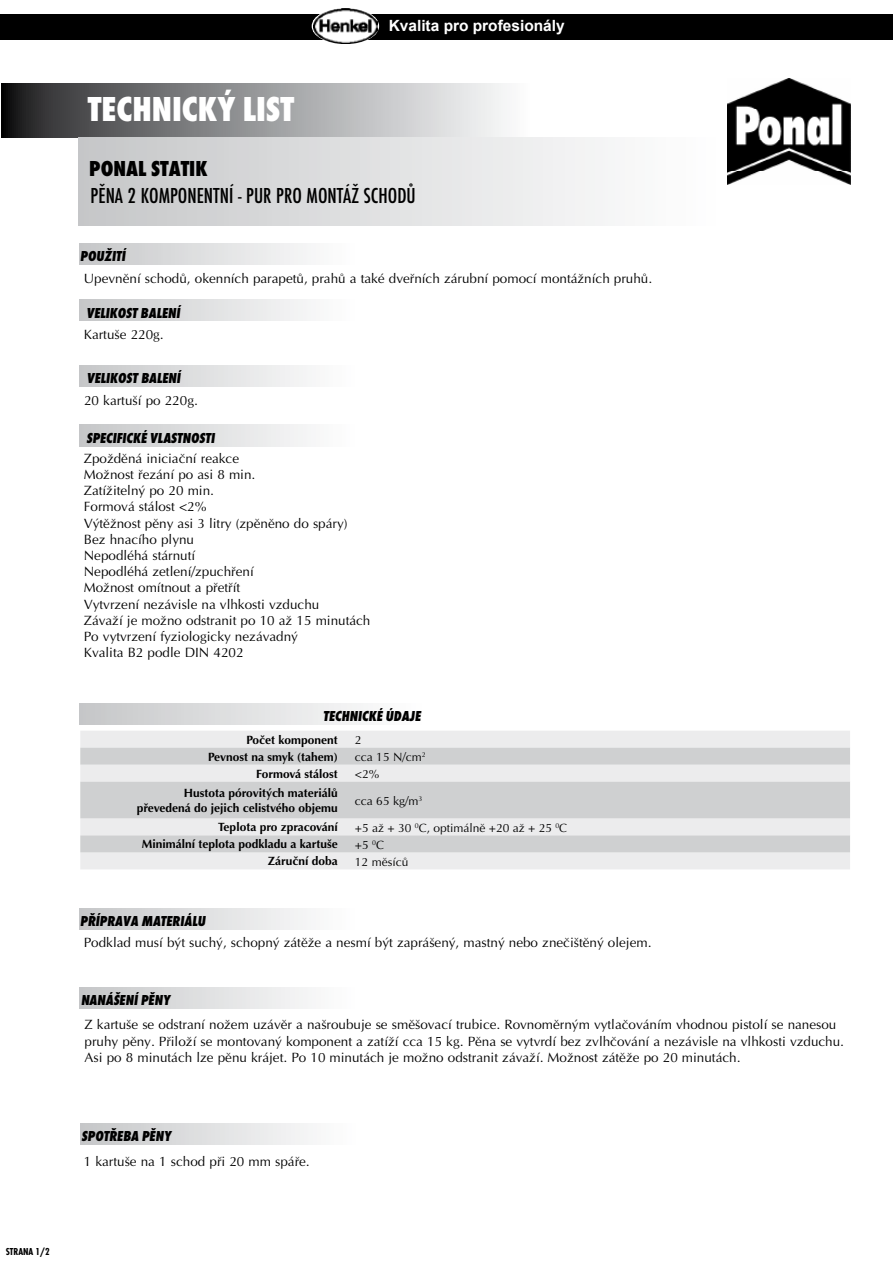
<style>
.page{position:relative;width:893px;height:1263px;background:#fff}
.page>*{position:absolute;margin:0;border:0;box-sizing:border-box;transform-origin:0 0}
.t1{font:36px "Futura TCE Ext Bol Con";color:#fff}
.t2{font:22.5px "Futura TCE Med Con";color:#000}
.t3{font:22.5px "Futura TCE Ext Bol Con";color:#000}
.t4{font:700 15.45px "Arial CE";color:#fff}
.t5{font:15px "Futura TCE Ext Bol Con Obl";color:#000}
.t6{font:13.5px/16.2px "Optima CE";color:#000}
.t7{font:700 12px/14.4px "Optima CE";color:#000;text-align:right}
.t8{font:12px "Optima CE";color:#000}
.t9{font:10.5px "Futura TCE Bol Con";color:#000}
</style>
<div class="page">
<svg style="left:1px;top:84px;width:529px;height:54px;background:#969799"></svg>
<div style="left:78px;top:138px;width:640px;height:87px;background:linear-gradient(to right,#c6c7c8,#fff)"></div>
<div style="left:79px;top:908px;width:276px;height:21px;background:linear-gradient(to right,#c6c7c8,#fefeff)"></div>
<div style="left:80px;top:987px;width:276px;height:21px;background:linear-gradient(to right,#c6c7c8,#fff)"></div>
<div style="left:79px;top:244px;width:276px;height:21px;background:linear-gradient(to right,#c6c7c8,#fefeff)"></div>
<div style="left:79px;top:425px;width:276px;height:21px;background:linear-gradient(to right,#c6c7c8,#fefeff)"></div>
<img style="left:728px;top:79px;width:122px;height:105px">
<div style="left:80px;top:703px;width:343px;height:21px;background:linear-gradient(to right,#c6c7c8,#fff)"></div>
<div style="left:80px;top:731px;width:770px;height:138px;background:#ececed"></div>
<svg style="left:80px;top:748px;width:770px;height:104px;background:#d8d9da"></svg>
<div style="left:80px;top:1124px;width:277px;height:21px;background:linear-gradient(to right,#c6c7c8,#fff)"></div>
<div style="left:79px;top:300px;width:276px;height:21px;background:linear-gradient(to right,#c6c7c8,#fefeff)"></div>
<div style="left:79px;top:366px;width:277px;height:21px;background:linear-gradient(to right,#c6c7c8,#fff)"></div>
<div style="left:0;top:14px;width:893px;height:25px;background:#000"></div>
<svg style="left:312px;top:8px;width:67px;height:36px"></svg>
<img style="left:314px;top:9px;width:63px;height:34px">
<p class="t9" style="left:6px;top:1246px;width:45px">STRANA 1/2</p>
<h1 class="t1" style="left:88px;top:88px;width:201px">TECHNICKÝ LIST</h1>
<p class="t4" style="left:389px;top:17px;width:178px">Kvalita pro profesionály</p>
<h2 class="t3" style="left:89px;top:156px;width:110px">PONAL STATIK</h2>
<h2 class="t2" style="left:91px;top:184px;width:327px">PĚNA 2 KOMPONENTNÍ - PUR PRO MONTÁŽ SCHODŮ</h2>
<p class="t5" style="left:81px;top:248px;width:38px">POUŽITÍ</p>
<p class="t6" style="left:84px;top:270px;width:570px">Upevnění schodů, okenních parapetů, prahů a také dveřních zárubní pomocí montážních pruhů.</p>
<p class="t5" style="left:87px;top:304px;width:63px">VELIKOST BALE</p>
<p class="t5" style="left:168px;top:304px;width:13px">NÍ</p>
<p class="t6" style="left:84px;top:326px;width:81px">Kartuše 220g.</p>
<p class="t5" style="left:87px;top:370px;width:63px">VELIKOST BALE</p>
<p class="t5" style="left:169px;top:370px;width:13px">NÍ</p>
<p class="t6" style="left:84px;top:392px;width:115px">20 kartuší po 220g.</p>
<p class="t5" style="left:87px;top:429px;width:125px">SPECIFICKÉ VLASTNOSTI</p>
<p class="t6" style="left:84px;top:450px;width:288px">Zpožděná iniciační reakce<br>Možnost řezání po asi 8 min.<br>Zatížitelný po 20 min.<br>Formová stálost &lt;2%<br>Výtěžnost pěny asi 3 litry (zpěněno do spáry)<br>Bez hnacího plynu<br>Nepodléhá stárnutí<br>Nepodléhá zetlení/zpuchření<br>Možnost omítnout a přetřít<br>Vytvrzení nezávisle na vlhkosti vzduchu<br>Závaží je možno odstranit po 10 až 15 minutách<br>Po vytvrzení fyziologicky nezávadný<br>Kvalita B2 podle DIN 4202</p>
<p class="t5" style="left:324px;top:707px;width:96px">TECHNICKÉ ÚDAJE</p>
<p class="t7" style="left:246px;top:733px;width:93px">Počet komponent</p>
<p class="t8" style="left:355px;top:734px;width:8px">2</p>
<p class="t7" style="left:208px;top:750px;width:131px">Pevnost na smyk (tahem)</p>
<p class="t8" style="left:355px;top:751px;width:72px">cca 15 N/cm<sup>2</sup></p>
<p class="t7" style="left:256px;top:767px;width:83px">Formová stálost</p>
<p class="t8" style="left:355px;top:768px;width:26px">&lt;2%</p>
<p class="t7" style="left:137px;top:786px;width:203px">Hustota pórovitých materiálů převedená do jejich celistvého objemu</p>
<p class="t8" style="left:355px;top:794px;width:69px">cca 65 kg/m<sup>3</sup></p>
<p class="t7" style="left:218px;top:821px;width:121px">Teplota pro zpracování</p>
<p class="t8" style="left:355px;top:821px;width:214px">+5 až + 30 <sup>0</sup>C, optimálně +20 až + 25 <sup>0</sup>C</p>
<p class="t7" style="left:142px;top:838px;width:198px">Minimální teplota podkladu a kartuše</p>
<p class="t8" style="left:355px;top:838px;width:31px">+5 <sup>0</sup>C</p>
<p class="t7" style="left:268px;top:855px;width:72px">Záruční doba</p>
<p class="t8" style="left:355px;top:855px;width:55px">12 měsíců</p>
<p class="t5" style="left:81px;top:912px;width:127px">PŘÍPRAVA MATERIÁLU</p>
<p class="t6" style="left:84px;top:935px;width:569px">Podklad musí být suchý, schopný zátěže a nesmí být zaprášený, mastný nebo znečištěný olejem.</p>
<p class="t5" style="left:81px;top:991px;width:91px">NANÁŠENÍ PĚN Y</p>
<p class="t6" style="left:85px;top:1017px;width:761px">Z kartuše se odstraní nožem uzávěr a našroubuje se směšovací trubice. Rovnoměrným vytlačováním vhodnou pistolí se nanesou pruhy pěny. Přiloží se montovaný komponent a zatíží cca 15 kg. Pěna se vytvrdí bez zvlhčování a nezávisle na vlhkosti vzduchu.<br>Asi po 8 minutách lze pěnu krájet. Po 10 minutách je možno odstranit závaží. Možnost zátěže po 20 minutách.</p>
<p class="t5" style="left:82px;top:1128px;width:91px">SPO TŘEBA PĚN Y</p>
<p class="t6" style="left:84px;top:1154px;width:227px">1 kartuše na 1 schod při 20 mm spáře.</p>
</div>
